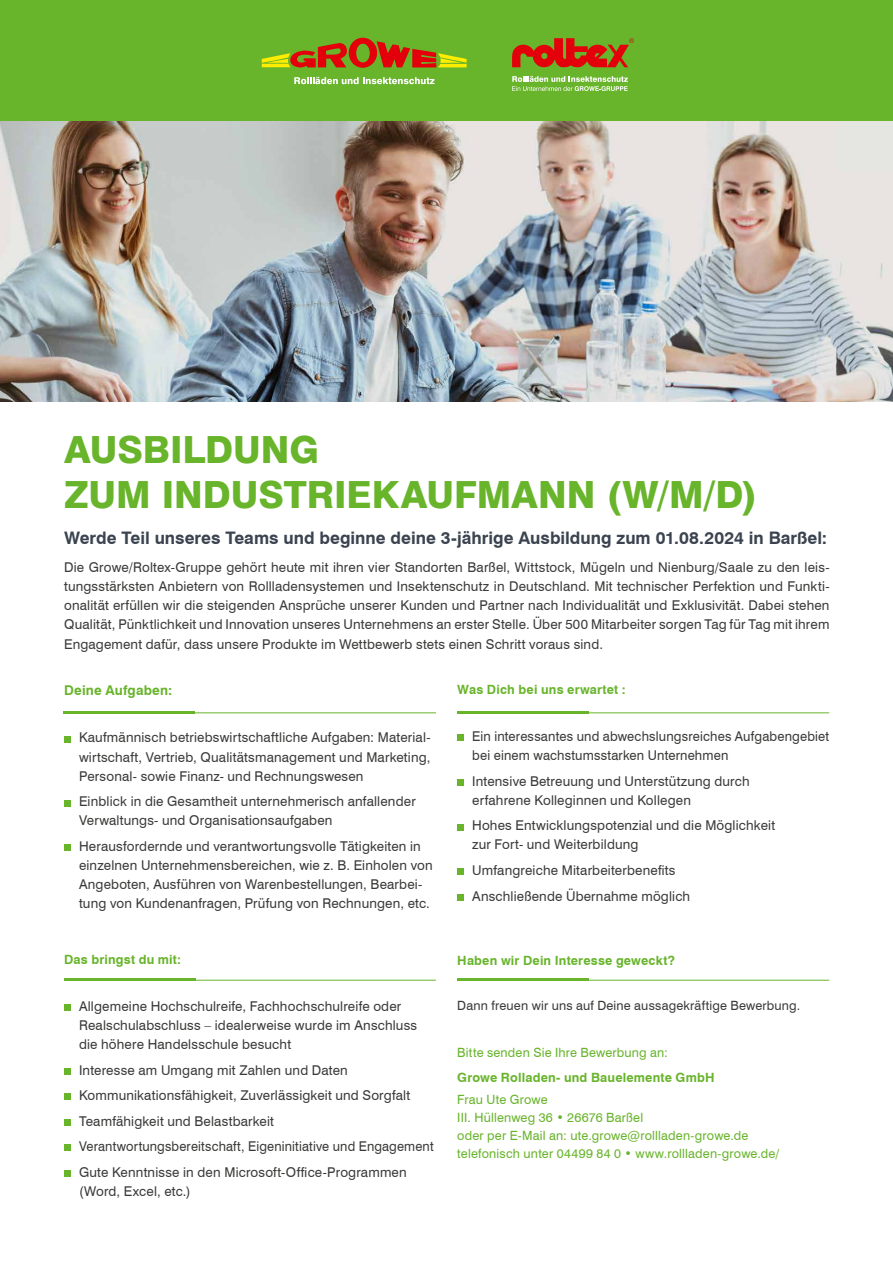
<style>
.page{position:relative;width:893px;height:1263px;background:#fff}
.page>*{position:absolute;margin:0;border:0;box-sizing:border-box;transform-origin:0 0}
._03_Headline{font:800 37.5px "Swiss 721 BT";color:#68b42b}
._02_Subheadline{font:700 17.25px "Swiss 721 BT";color:#3a434f}
._04_Fließtext_Aufzaehlung{font:13.5px/19.2px "Swiss 721 BT";letter-spacing:.01em;color:#3a3a39}
._01_Einleitung{font:13.5px/19.2px "Swiss 721 BT";letter-spacing:.015em;color:#3a3a39;text-align:justify}
._04_Fließtext_Aufzaehlung-2{font:13.5px/19.2px "Swiss 721 BT";letter-spacing:.01em;color:#3a3a39;scale:.96 1}
._04_Fließtext_Aufzaehlung-3{font:13.5px "Swiss 721 BT";letter-spacing:.01em;color:#3a3a39;scale:.95 1}
._04_Überschrift_Fließtext{font:700 13.5px "Swiss 721 BT";letter-spacing:.01em;color:#68b42b}
._04_Fließtext{font:12.75px/18px "Swiss 721 BT";letter-spacing:.015em;color:#68b42b}
._04_Überschrift_Fließtext-2{font:700 12.75px "Swiss 721 BT";letter-spacing:.015em;color:#68b42b}
._04_Fließtext-2{font:12.75px "Swiss 721 BT";letter-spacing:.015em;color:#3a3a39}
</style>
<div class="page">
<div style="left:0;top:0;width:893px;height:128px;background:#68b42b"></div>
<div style="left:64px;top:736px;width:7px;height:6px;background:#68b42b"></div>
<div style="left:64px;top:800px;width:7px;height:6px;background:#68b42b"></div>
<div style="left:64px;top:844px;width:7px;height:7px;background:#68b42b"></div>
<div style="left:64px;top:1004px;width:7px;height:7px;background:#68b42b"></div>
<div style="left:64px;top:1068px;width:7px;height:6px;background:#68b42b"></div>
<div style="left:64px;top:1094px;width:7px;height:6px;background:#68b42b"></div>
<div style="left:64px;top:1119px;width:7px;height:6px;background:#68b42b"></div>
<div style="left:64px;top:1145px;width:7px;height:6px;background:#68b42b"></div>
<div style="left:64px;top:1170px;width:7px;height:6px;background:#68b42b"></div>
<div style="left:457px;top:735px;width:7px;height:6px;background:#68b42b"></div>
<div style="left:457px;top:779px;width:7px;height:7px;background:#68b42b"></div>
<div style="left:457px;top:824px;width:7px;height:6px;background:#68b42b"></div>
<div style="left:457px;top:869px;width:7px;height:6px;background:#68b42b"></div>
<div style="left:457px;top:894px;width:7px;height:6px;background:#68b42b"></div>
<hr style="left:457px;top:980px;width:372px;height:1px;background:#68b42b">
<hr style="left:64px;top:980px;width:372px;height:1px;background:#68b42b">
<hr style="left:457px;top:978px;width:131px;height:2px;background:#68b42b">
<hr style="left:64px;top:978px;width:131px;height:2px;background:#68b42b">
<hr style="left:64px;top:713px;width:372px;height:1px;background:#68b42b">
<hr style="left:457px;top:713px;width:372px;height:1px;background:#68b42b">
<hr style="left:64px;top:711px;width:131px;height:2px;background:#68b42b">
<hr style="left:457px;top:711px;width:131px;height:2px;background:#68b42b">
<svg style="left:294px;top:77px;width:141px;height:7px"></svg>
<svg style="left:262px;top:38px;width:205px;height:30px"></svg>
<svg style="left:512px;top:76px;width:116px;height:15px"></svg>
<svg style="left:512px;top:38px;width:122px;height:30px"></svg>
<img style="left:0;top:121px;width:893px;height:280px">
<p class="_03_Headline" style="left:64px;top:427px;width:257px">AUSBILDUNG</p>
<p class="_03_Headline" style="left:64px;top:472px;width:695px">ZUM INDUSTRIEKAUFMANN (W/M/D)</p>
<p class="_02_Subheadline" style="left:64px;top:528px;width:765px">Werde Teil unseres Teams und beginne deine 3-jährige Ausbildung zum 01.08.2024 in Barßel:</p>
<p class="_01_Einleitung" style="left:64px;top:557px;width:767px">Die Growe/Roltex-Gruppe gehört heute mit ihren vier Standorten Barßel, Wittstock, Mügeln und Nienburg/Saale zu den leis&shy;tungsstärksten Anbietern von Rollladensystemen und Insektenschutz in Deutschland. Mit technischer Perfektion und Funkti&shy;onalität erfüllen wir die steigenden Ansprüche unserer Kunden und Partner nach Individualität und Exklusivität. Dabei stehen Qualität, Pünktlichkeit und Innovation unseres Unternehmens an erster Stelle. Über 500 Mitarbeiter sorgen Tag für Tag mit ihrem Engagement dafür, dass unsere Produkte im Wettbewerb stets einen Schritt voraus sind.</p>
<p class="_04_Überschrift_Fließtext" style="left:64px;top:682px;width:110px">Deine Aufgaben:</p>
<p class="_04_Fließtext_Aufzaehlung" style="left:79px;top:728px;width:353px;text-align:justify">Kaufmännisch betriebswirtschaftliche Aufgaben: Material&shy;wirtschaft, Vertrieb, Qualitätsmanagement und Marketing, Personal- sowie Finanz- und Rechnungswesen</p>
<p class="_04_Fließtext_Aufzaehlung" style="left:79px;top:792px;width:338px">Einblick in die Gesamtheit unternehmerisch anfallender<br>Verwaltungs- und Organisationsaufgaben</p>
<p class="_04_Fließtext_Aufzaehlung" style="left:79px;top:836px;width:355px">Herausfordernde und verantwortungsvolle Tätigkeiten in einzelnen Unternehmensbereichen, wie z. B. Einholen von Angeboten, Ausführen von Warenbestellungen, Bearbei&shy;tung von Kundenanfragen, Prüfung von Rechnungen, etc.</p>
<p class="_04_Überschrift_Fließtext-2" style="left:457px;top:682px;width:170px">Was Dich bei uns erwartet :</p>
<p class="_04_Fließtext_Aufzaehlung-2" style="left:472px;top:726px;width:373px">Ein interessantes und abwechslungsreiches Aufgabengebiet bei einem wachstumsstarken Unternehmen</p>
<p class="_04_Fließtext_Aufzaehlung" style="left:472px;top:771px;width:279px">Intensive Betreuung und Unterstützung durch erfahrene Kolleginnen und Kollegen</p>
<p class="_04_Fließtext_Aufzaehlung" style="left:472px;top:816px;width:305px">Hohes Entwicklungspotenzial und die Möglichkeit zur Fort- und Weiterbildung</p>
<p class="_04_Fließtext_Aufzaehlung" style="left:472px;top:860px;width:205px">Umfangreiche Mitarbeiterbenefits</p>
<p class="_04_Fließtext_Aufzaehlung" style="left:472px;top:886px;width:220px">Anschließende Übernahme möglich</p>
<p class="_04_Überschrift_Fließtext-2" style="left:64px;top:952px;width:118px">Das bringst du mit:</p>
<p class="_04_Fließtext_Aufzaehlung" style="left:79px;top:996px;width:340px">Allgemeine Hochschulreife, Fachhochschulreife oder<br>Realschulabschluss – idealerweise wurde im Anschluss die höhere Handelsschule besucht</p>
<p class="_04_Fließtext_Aufzaehlung" style="left:79px;top:1060px;width:270px">Interesse am Umgang mit Zahlen und Daten</p>
<p class="_04_Fließtext_Aufzaehlung" style="left:79px;top:1085px;width:333px">Kommunikationsfähigkeit, Zuverlässigkeit und Sorgfalt</p>
<p class="_04_Fließtext_Aufzaehlung" style="left:79px;top:1111px;width:197px">Teamfähigkeit und Belastbarkeit</p>
<p class="_04_Fließtext_Aufzaehlung-3" style="left:79px;top:1138px;width:375px">Verantwortungsbereitschaft, Eigeninitiative und Engagement</p>
<p class="_04_Fließtext_Aufzaehlung" style="left:79px;top:1162px;width:329px">Gute Kenntnisse in den Microsoft-Office-Programmen (Word, Excel, etc.)</p>
<p class="_04_Überschrift_Fließtext-2" style="left:457px;top:952px;width:219px">Haben wir Dein Interesse geweckt?</p>
<p class="_04_Fließtext-2" style="left:457px;top:998px;width:344px">Dann freuen wir uns auf Deine aussagekräftige Bewerbung.</p>
<p class="_04_Fließtext" style="left:457px;top:1044px;width:212px">Bitte senden Sie Ihre Bewerbung an:</p>
<p class="_04_Überschrift_Fließtext-2" style="left:457px;top:1070px;width:259px">Growe Rolladen- und Bauelemente GmbH</p>
<p class="_04_Fließtext" style="left:457px;top:1091px;width:324px">Frau Ute Growe<br>III. Hüllenweg 36 • 26676 Barßel<br>oder per E-Mail an: ute.growe@rollladen-growe.de telefonisch unter 04499 84 0 • www.rollladen-growe.de/</p>
</div>
